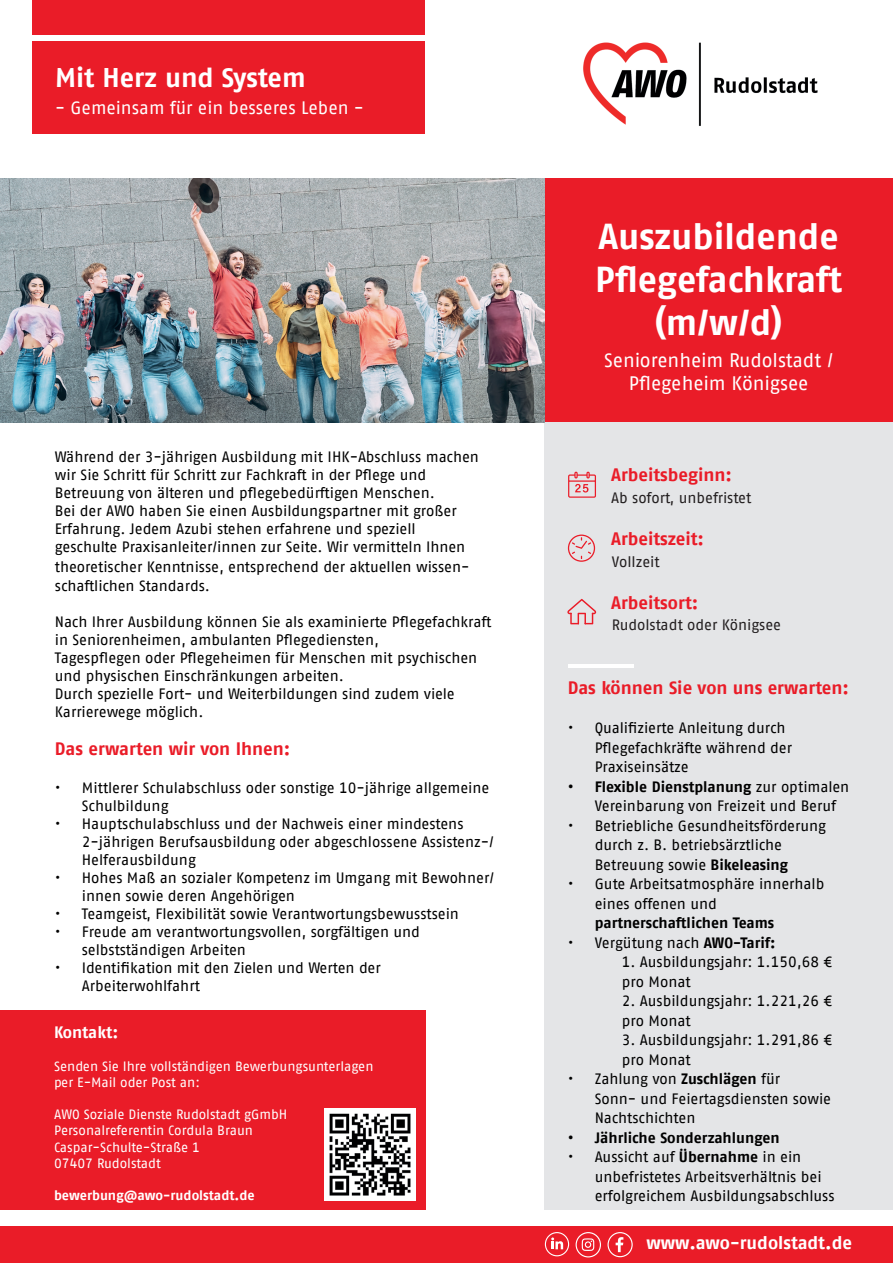
<style>
.page{position:relative;width:893px;height:1263px;background:#fff}
.page>*{position:absolute;margin:0;border:0;box-sizing:border-box;transform-origin:0 0}
.t1{font:700 36px/43.2px "AWO Fago Office";color:#fff;text-align:center}
.t2{font:700 27px "AWO Fago Office";letter-spacing:-.005em;color:#fff}
.t3{font:19.5px/23.4px "AWO Fago Office";color:#fff;text-align:center}
.t4{font:700 18px "AWO Fago Office";color:#ea1c28}
.t5{font:18px "AWO Fago Office";color:#fff}
.t6{font:700 18px "AWO Fago Office";color:#fff}
.t7{font:700 16.5px "AWO Fago Office";letter-spacing:-.005em;color:#fff}
.t8{font:15px/18px "AWO Fago Office";color:#000}
.t9{font:15px "AWO Fago Office";color:#231f20}
.t10{font:700 15px "AWO Fago Office";color:#000}
.t11{font:13.5px/16.2px "AWO Fago Office";color:#fff}
.t12{font:700 13.5px "AWO Fago Office";letter-spacing:-.005em;color:#fff}
.s1{font-weight:700}
</style>
<div class="page">
<div style="left:0;top:1226px;width:893px;height:37px;background:#ea1c28"></div>
<svg style="left:545px;top:1232px;width:24px;height:24px"></svg>
<div style="left:544px;top:422px;width:349px;height:788px;background:#e4e5e7"></div>
<svg style="left:576px;top:1232px;width:25px;height:25px"></svg>
<svg style="left:607px;top:1232px;width:26px;height:25px"></svg>
<hr style="left:568px;top:665px;width:66px;height:3px;background:#fff">
<div style="left:0;top:1010px;width:425px;height:200px;background:#ea1c28"></div>
<div style="left:33px;top:0;width:392px;height:134px;background:#ea1c28"></div>
<div style="left:544px;top:179px;width:349px;height:243px;background:#ea1c28"></div>
<div style="left:32px;top:35px;width:396px;height:6px;background:#fff"></div>
<img style="left:583px;top:42px;width:235px;height:84px">
<img style="left:325px;top:1109px;width:91px;height:91px">
<svg style="left:567px;top:599px;width:29px;height:25px"></svg>
<svg style="left:568px;top:534px;width:27px;height:28px"></svg>
<svg style="left:568px;top:472px;width:28px;height:26px"></svg>
<img style="left:0;top:179px;width:544px;height:243px">
<h2 class="t2" style="left:55px;top:61px;width:252px">Mit Herz und System</h2>
<p class="t5" style="left:55px;top:97px;width:310px">- Gemeinsam für ein besseres Leben -</p>
<p class="t8" style="left:55px;top:448px;width:426px">Während der 3-jährigen Ausbildung mit IHK-Abschluss machen wir Sie Schritt für Schritt zur Fachkraft in der Pflege und Betreuung von älteren und pflegebedürftigen Menschen.<br>Bei der AWO haben Sie einen Ausbildungspartner mit großer Erfahrung. Jedem Azubi stehen erfahrene und speziell geschulte Praxisanleiter/innen zur Seite. Wir vermitteln Ihnen</p>
<p class="t8" style="left:55px;top:557px;width:416px;line-height:19.5px">theoretischer Kenntnisse, entsprechend der aktuellen wissen&shy;schaftlichen Standards.</p>
<p class="t8" style="left:55px;top:613px;width:438px">Nach Ihrer Ausbildung können Sie als examinierte Pflegefachkraft in Seniorenheimen, ambulanten Pflegediensten,<br>Tagespflegen oder Pflegeheimen für Menschen mit psychischen und physischen Einschränkungen arbeiten.<br>Durch spezielle Fort- und Weiterbildungen sind zudem viele Karrierewege möglich.</p>
<p class="t4" style="left:55px;top:738px;width:237px">Das erwarten wir von Ihnen:</p>
<p class="t8" style="left:82px;top:778px;width:409px;text-indent:-27px">• Mittlerer Schulabschluss oder sonstige 10-jährige allgemeine<br>Schulbildung</p>
<p class="t8" style="left:82px;top:814px;width:414px;text-indent:-27px">• Hauptschulabschluss und der Nachweis einer mindestens<br>2-jährigen Berufsausbildung oder abgeschlossene Assistenz-/<br>Helferausbildung</p>
<p class="t8" style="left:82px;top:868px;width:414px;text-indent:-27px">• Hohes Maß an sozialer Kompetenz im Umgang mit Bewohner/ innen sowie deren Angehörigen</p>
<p class="t8" style="left:55px;top:904px;width:406px">• Teamgeist, Flexibilität sowie Verantwortungsbewusstsein</p>
<p class="t8" style="left:82px;top:922px;width:340px;text-indent:-27px">• Freude am verantwortungsvollen, sorgfältigen und selbstständigen Arbeiten</p>
<p class="t8" style="left:82px;top:958px;width:300px;text-indent:-27px">• Identifikation mit den Zielen und Werten der<br>Arbeiterwohlfahrt</p>
<p class="t7" style="left:54px;top:1023px;width:66px">Kontakt:</p>
<p class="t11" style="left:54px;top:1057px;width:321px">Senden Sie Ihre vollständigen Bewerbungsunterlagen per E-Mail oder Post an:</p>
<p class="t11" style="left:54px;top:1106px;width:235px">AWO Soziale Dienste Rudolstadt gGmbH<br>Personalreferentin Cordula Braun<br>Caspar-Schulte-Straße 1<br>07407 Rudolstadt</p>
<p class="t12" style="left:54px;top:1187px;width:202px">bewerbung@awo-rudolstadt.de</p>
<h1 class="t1" style="left:595px;top:214px;width:248px">Auszubildende<br>Pflegefachkraft (m/w/d)</h1>
<h3 class="t3" style="left:604px;top:348px;width:231px">Seniorenheim Rudolstadt /<br>Pflegeheim Königsee</h3>
<p class="t4" style="left:611px;top:465px;width:122px">Arbeitsbeginn:</p>
<p class="t9" style="left:611px;top:489px;width:142px">Ab sofort, unbefristet</p>
<p class="t4" style="left:611px;top:528px;width:94px">Arbeitszeit:</p>
<p class="t9" style="left:612px;top:553px;width:49px">Vollzeit</p>
<p class="t4" style="left:611px;top:592px;width:89px">Arbeitsort:</p>
<p class="t9" style="left:612px;top:617px;width:171px">Rudolstadt oder Königsee</p>
<p class="t4" style="left:568px;top:677px;width:283px">Das können Sie von uns erwarten:</p>
<p class="t8" style="left:595px;top:718px;width:199px;line-height:19.5px;text-indent:-27px">• Qualifizierte Anleitung durch<br>Pflegefachkräfte während der<br>Praxiseinsätze</p>
<p class="t8" style="left:595px;top:776px;width:256px;line-height:19.5px;text-indent:-27px"><span class="s1">• Flexible Dienstplanung</span> zur optimalen<br>Vereinbarung von Freizeit und Beruf</p>
<p class="t8" style="left:595px;top:815px;width:233px;line-height:19.5px;text-indent:-27px">• Betriebliche Gesundheitsförderung durch z. B. betriebsärztliche<br>Betreuung sowie <span class="s1">Bikeleasing</span></p>
<p class="t8" style="left:595px;top:874px;width:231px;line-height:19.5px;text-indent:-27px">• Gute Arbeitsatmosphäre innerhalb eines offenen und</p>
<p class="t10" style="left:595px;top:914px;width:181px">partnerschaftlichen Teams</p>
<p class="t8" style="left:568px;top:933px;width:209px">• Vergütung nach <span class="s1">AWO-Tarif:</span></p>
<p class="t8" style="left:622px;top:952px;width:212px;line-height:19.5px">1. Ausbildungsjahr: 1.150,68 € pro Monat</p>
<p class="t8" style="left:622px;top:991px;width:212px;line-height:19.5px">2. Ausbildungsjahr: 1.221,26 € pro Monat</p>
<p class="t8" style="left:622px;top:1030px;width:212px;line-height:19.5px">3. Ausbildungsjahr: 1.291,86 € pro Monat</p>
<p class="t8" style="left:595px;top:1069px;width:238px;line-height:19.5px;text-indent:-27px">• Zahlung von <span class="s1">Zuschlägen</span> für<br>Sonn- und Feiertagsdiensten sowie<br>Nachtschichten</p>
<p class="t10" style="left:568px;top:1129px;width:214px">• Jährliche Sonderzahlungen</p>
<p class="t8" style="left:595px;top:1147px;width:242px;line-height:19.5px;text-indent:-27px">• Aussicht auf <span class="s1">Übernahme</span> in ein unbefristetes Arbeitsverhältnis bei erfolgreichem Ausbildungsabschluss</p>
<p class="t6" style="left:646px;top:1232px;width:207px">www.awo-rudolstadt.de</p>
</div>
